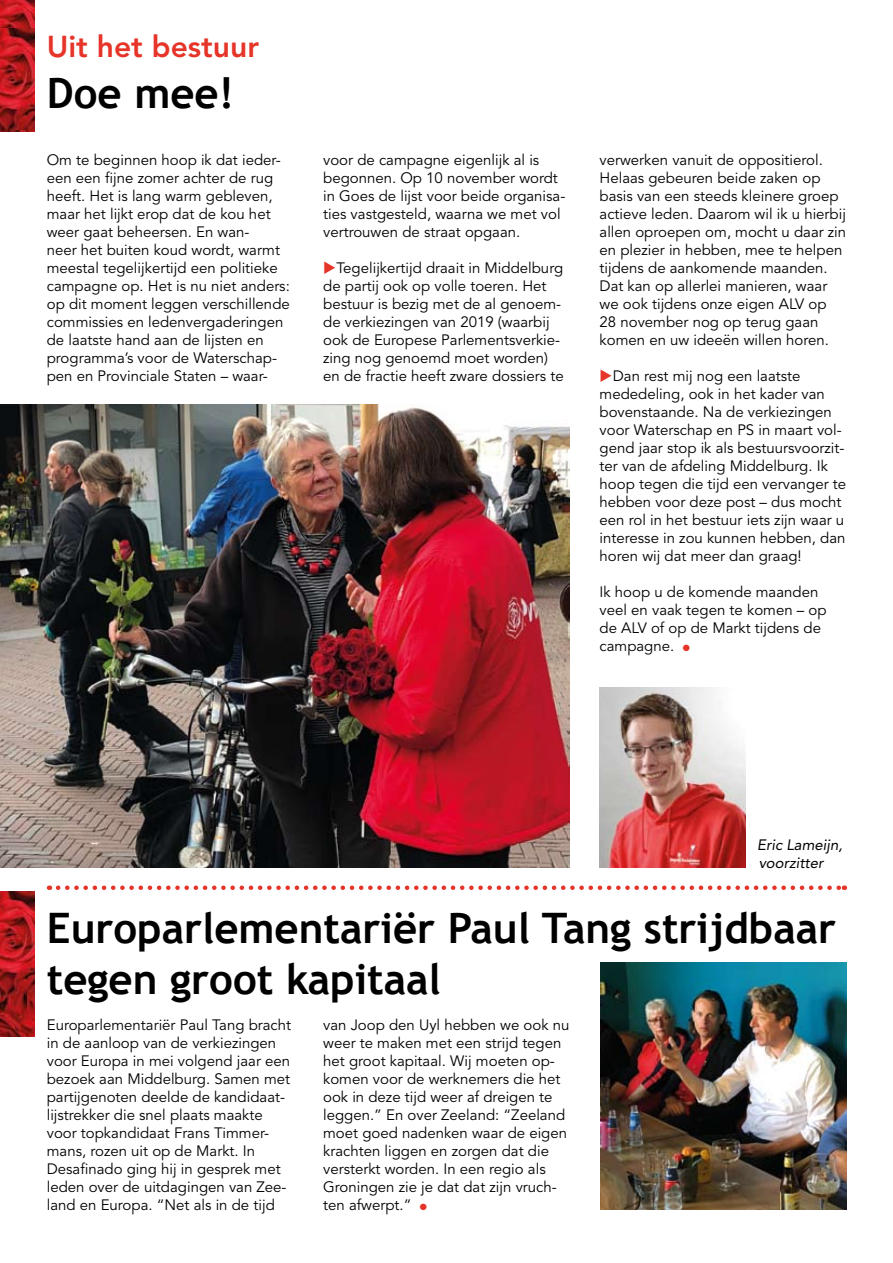
<style>
.page{position:relative;width:893px;height:1263px;background:#fff}
.page>*{position:absolute;margin:0;border:0;box-sizing:border-box;transform-origin:0 0}
.t1{font:700 42px/50.4px "Trebuchet MS";color:#000}
.t2{font:800 30px "Avenir";color:#e63429}
.t3{font:15px/18px "Avenir";color:#000}
.t4{font:italic 15px/18px "Avenir";color:#000}
.s1{color:#e63429}
</style>
<div class="page">
<svg style="left:58px;top:885px;width:787px;height:5px"></svg>
<img style="left:0;top:0;width:34px;height:132px">
<img style="left:0;top:28px;width:34px;height:101px">
<img style="left:0;top:891px;width:34px;height:145px">
<img style="left:600px;top:687px;width:145px;height:180px">
<img style="left:601px;top:963px;width:245px;height:246px">
<img style="left:0;top:405px;width:570px;height:462px">
<h2 class="t2" style="left:47px;top:29px;width:214px">Uit het bestuur</h2>
<h1 class="t1" style="left:47px;top:67px;width:189px">Doe mee!</h1>
<p class="t3" style="left:47px;top:152px;width:245px">Om te beginnen hoop ik dat ieder&shy;een een fijne zomer achter de rug heeft. Het is lang warm gebleven, maar het lijkt erop dat de kou het weer gaat beheersen. En wan-<br>neer het buiten koud wordt, warmt meestal tegelijkertijd een politieke campagne op. Het is nu niet anders: op dit moment leggen verschillende commissies en ledenvergaderingen de laatste hand aan de lijsten en programma’s voor de Waterschap&shy;pen en Provinciale Staten – waar-</p>
<p class="t3" style="left:323px;top:152px;width:244px">voor de campagne eigenlijk al is begonnen. Op 10 november wordt in Goes de lijst voor beide organisa&shy;ties vastgesteld, waarna we met vol vertrouwen de straat opgaan.</p>
<p class="t3" style="left:323px;top:260px;width:242px"><span class="s1">◆</span>Tegelijkertijd draait in Middelburg de partij ook op volle toeren. Het bestuur is bezig met de al genoem&shy;de verkiezingen van 2019 (waarbij ook de Europese Parlementsverkie&shy;zing nog genoemd moet worden) en de fractie heeft zware dossiers te</p>
<p class="t3" style="left:600px;top:152px;width:248px">verwerken vanuit de oppositierol.<br>Helaas gebeuren beide zaken op basis van een steeds kleinere groep actieve leden. Daarom wil ik u hierbij allen oproepen om, mocht u daar zin en plezier in hebben, mee te helpen tijdens de aankomende maanden.<br>Dat kan op allerlei manieren, waar we ook tijdens onze eigen ALV op 28 november nog op terug gaan komen en uw ideeën willen horen.</p>
<p class="t3" style="left:600px;top:368px;width:248px"><span class="s1">◆</span>Dan rest mij nog een laatste mededeling, ook in het kader van bovenstaande. Na de verkiezingen voor Waterschap en PS in maart vol&shy;gend jaar stop ik als bestuursvoorzit&shy;ter van de afdeling Middelburg. Ik hoop tegen die tijd een vervanger te hebben voor deze post – dus mocht een rol in het bestuur iets zijn waar u interesse in zou kunnen hebben, dan horen wij dat meer dan graag!</p>
<p class="t3" style="left:600px;top:584px;width:229px">Ik hoop u de komende maanden veel en vaak tegen te komen – op de ALV of op de Markt tijdens de campagne. <span class="s1">●</span></p>
<p class="t4" style="left:757px;top:835px;width:87px">Eric Lameijn, voorzitter</p>
<h1 class="t1" style="left:47px;top:903px;width:791px">Europarlementariër Paul Tang strijdbaar tegen groot kapitaal</h1>
<p class="t3" style="left:47px;top:1016px;width:246px">Europarlementariër Paul Tang bracht in de aanloop van de verkiezingen voor Europa in mei volgend jaar een bezoek aan Middelburg. Samen met partijgenoten deelde de kandidaat&shy;lijstrekker die snel plaats maakte voor topkandidaat Frans Timmer&shy;mans, rozen uit op de Markt. In Desafinado ging hij in gesprek met leden over de uitdagingen van Zee&shy;land en Europa. “Net als in de tijd</p>
<p class="t3" style="left:323px;top:1016px;width:248px">van Joop den Uyl hebben we ook nu weer te maken met een strijd tegen het groot kapitaal. Wij moeten op&shy;komen voor de werknemers die het ook in deze tijd weer af dreigen te leggen.” En over Zeeland: “Zeeland moet goed nadenken waar de eigen krachten liggen en zorgen dat die versterkt worden. In een regio als<br>Groningen zie je dat dat zijn vruch&shy;ten afwerpt.” <span class="s1">●</span></p>
</div>
